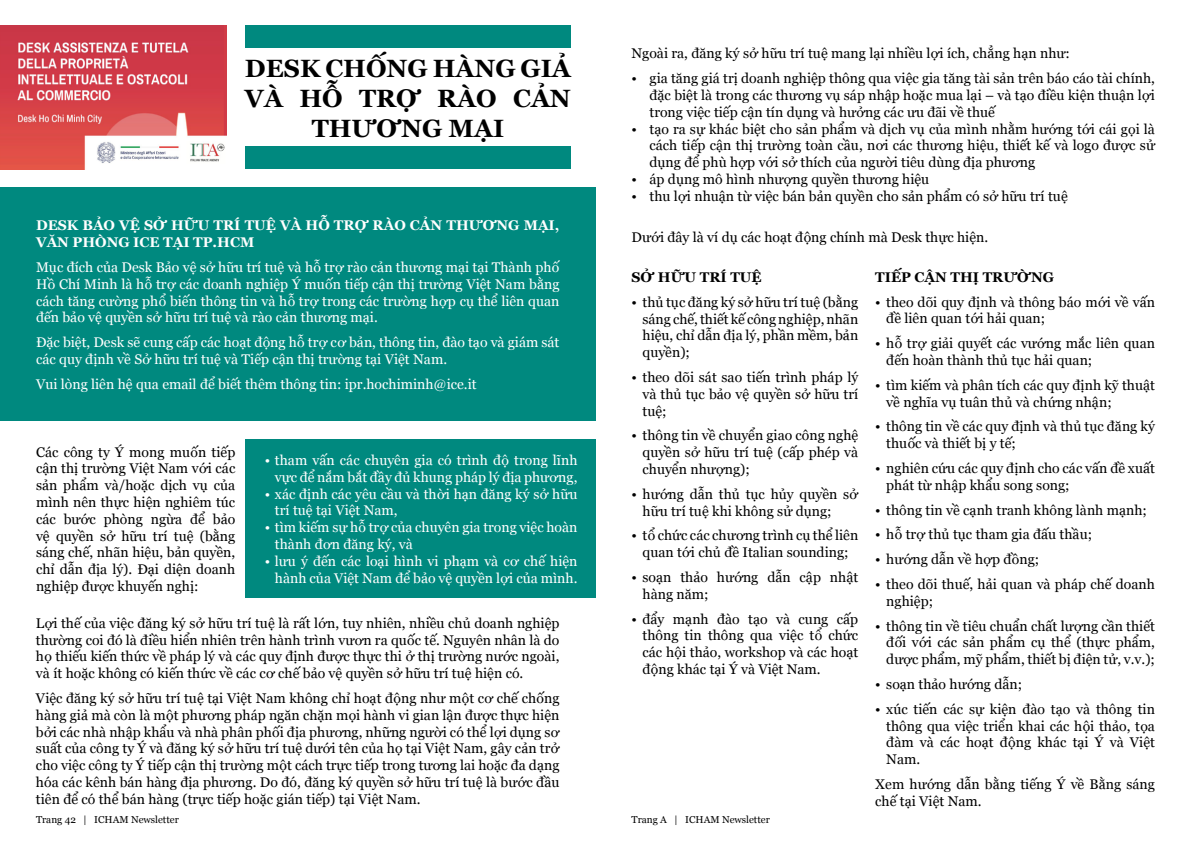
<style>
.page{position:relative;width:1191px;height:842px;background:#fff}
.page>*{position:absolute;margin:0;border:0;box-sizing:border-box;transform-origin:0 0}
.t1{font:700 25px/30px "Georgia";color:#000;text-align:center}
.t2{font:14px/16.8px "Georgia";color:#000;text-align:justify}
.t3{font:14px/16.8px "Georgia";color:#fff}
.t4{font:700 14px/16.8px "Georgia";color:#fff}
.t5{font:700 14px "Georgia";color:#000}
.t6{font:10px "Georgia";color:#000}
</style>
<div class="page">
<div style="left:245px;top:439px;width:350px;height:159px;background:#00897f"></div>
<div style="left:245px;top:25px;width:326px;height:23px;background:#00897f"></div>
<div style="left:245px;top:146px;width:326px;height:23px;background:#00897f"></div>
<img style="left:0;top:25px;width:227px;height:144px">
<div style="left:0;top:187px;width:595px;height:234px;background:#00897f"></div>
<h1 class="t1" style="left:245px;top:52px;width:327px">DESK CHỐNG HÀNG GIẢ<br>VÀ HỖ TRỢ RÀO CẢN<br>THƯƠNG MẠI</h1>
<p class="t4" style="left:36px;top:216px;width:525px">DESK BẢO VỆ SỞ HỮU TRÍ TUỆ VÀ HỖ TRỢ RÀO CẢN THƯƠNG MẠI,<br>VĂN PHÒNG ICE TẠI TP.HCM</p>
<p class="t3" style="left:36px;top:258px;width:525px;text-align:justify">Mục đích của Desk Bảo vệ sở hữu trí tuệ và hỗ trợ rào cản thương mại tại Thành phố Hồ Chí Minh là hỗ trợ các doanh nghiệp Ý muốn tiếp cận thị trường Việt Nam bằng cách tăng cường phổ biến thông tin và hỗ trợ trong các trường hợp cụ thể liên quan đến bảo vệ quyền sở hữu trí tuệ và rào cản thương mại.</p>
<p class="t3" style="left:36px;top:333px;width:525px">Đặc biệt, Desk sẽ cung cấp các hoạt động hỗ trợ cơ bản, thông tin, đào tạo và giám sát các quy định về Sở hữu trí tuệ và Tiếp cận thị trường tại Việt Nam.</p>
<p class="t3" style="left:36px;top:375px;width:442px">Vui lòng liên hệ qua email để biết thêm thông tin: ipr.hochiminh@ice.it</p>
<p class="t2" style="left:36px;top:443px;width:201px">Các công ty Ý mong muốn tiếp cận thị trường Việt Nam với các sản phẩm và/hoặc dịch vụ của mình nên thực hiện nghiêm túc các bước phòng ngừa để bảo vệ quyền sở hữu trí tuệ (bằng sáng chế, nhãn hiệu, bản quyền, chỉ dẫn địa lý). Đại diện doanh nghiệp được khuyến nghị:</p>
<p class="t3" style="left:265px;top:451px;width:314px;text-align:right">• tham vấn các chuyên gia có trình độ trong lĩnh vực để nắm bắt đầy đủ khung pháp lý địa phương,</p>
<p class="t3" style="left:275px;top:485px;width:304px;text-indent:-10px">• xác định các yêu cầu và thời hạn đăng ký sở hữu trí tuệ tại Việt Nam,</p>
<p class="t3" style="left:275px;top:518px;width:304px;text-indent:-10px">• tìm kiếm sự hỗ trợ của chuyên gia trong việc hoàn thành đơn đăng ký, và</p>
<p class="t3" style="left:265px;top:552px;width:314px;text-align:right">• lưu ý đến các loại hình vi phạm và cơ chế hiện hành của Việt Nam để bảo vệ quyền lợi của mình.</p>
<p class="t2" style="left:36px;top:614px;width:525px">Lợi thế của việc đăng ký sở hữu trí tuệ là rất lớn, tuy nhiên, nhiều chủ doanh nghiệp thường coi đó là điều hiển nhiên trên hành trình vươn ra quốc tế. Nguyên nhân là do họ thiếu kiến thức về pháp lý và các quy định được thực thi ở thị trường nước ngoài, và ít hoặc không có kiến thức về các cơ chế bảo vệ quyền sở hữu trí tuệ hiện có.</p>
<p class="t2" style="left:36px;top:689px;width:525px">Việc đăng ký sở hữu trí tuệ tại Việt Nam không chỉ hoạt động như một cơ chế chống hàng giả mà còn là một phương pháp ngăn chặn mọi hành vi gian lận được thực hiện bởi các nhà nhập khẩu và nhà phân phối địa phương, những người có thể lợi dụng sơ suất của công ty Ý và đăng ký sở hữu trí tuệ dưới tên của họ tại Việt Nam, gây cản trở cho việc công ty Ý tiếp cận thị trường một cách trực tiếp trong tương lai hoặc đa dạng hóa các kênh bán hàng địa phương. Do đó, đăng ký quyền sở hữu trí tuệ là bước đầu tiên để có thể bán hàng (trực tiếp hoặc gián tiếp) tại Việt Nam.</p>
<p class="t2" style="left:631px;top:45px;width:440px">Ngoài ra, đăng ký sở hữu trí tuệ mang lại nhiều lợi ích, chẳng hạn như:</p>
<p class="t2" style="left:649px;top:69px;width:507px;text-indent:-18px">• gia tăng giá trị doanh nghiệp thông qua việc gia tăng tài sản trên báo cáo tài chính, đặc biệt là trong các thương vụ sáp nhập hoặc mua lại – và tạo điều kiện thuận lợi trong việc tiếp cận tín dụng và hưởng các ưu đãi về thuế</p>
<p class="t2" style="left:649px;top:120px;width:507px;text-indent:-18px">• tạo ra sự khác biệt cho sản phẩm và dịch vụ của mình nhằm hướng tới cái gọi là cách tiếp cận thị trường toàn cầu, nơi các thương hiệu, thiết kế và logo được sử dụng để phù hợp với sở thích của người tiêu dùng địa phương</p>
<p class="t2" style="left:631px;top:170px;width:299px">• áp dụng mô hình nhượng quyền thương hiệu</p>
<p class="t2" style="left:631px;top:187px;width:438px">• thu lợi nhuận từ việc bán bản quyền cho sản phẩm có sở hữu trí tuệ</p>
<p class="t2" style="left:631px;top:229px;width:358px">Dưới đây là ví dụ các hoạt động chính mà Desk thực hiện.</p>
<p class="t5" style="left:631px;top:266px;width:132px">SỞ HỮU TRÍ TUỆ</p>
<p class="t2" style="left:642px;top:293px;width:217px;text-indent:-11px">• thủ tục đăng ký sở hữu trí tuệ (bằng sáng chế, thiết kế công nghiệp, nhãn hiệu, chỉ dẫn địa lý, phần mềm, bản quyền);</p>
<p class="t2" style="left:642px;top:368px;width:217px;text-indent:-11px">• theo dõi sát sao tiến trình pháp lý và thủ tục bảo vệ quyền sở hữu trí tuệ;</p>
<p class="t2" style="left:642px;top:426px;width:217px;text-indent:-11px">• thông tin về chuyển giao công nghệ quyền sở hữu trí tuệ (cấp phép và chuyển nhượng);</p>
<p class="t2" style="left:642px;top:485px;width:217px;text-indent:-11px">• hướng dẫn thủ tục hủy quyền sở hữu trí tuệ khi không sử dụng;</p>
<p class="t2" style="left:631px;top:526px;width:228px;text-align:center">• tổ chức các chương trình cụ thể liên quan tới chủ đề Italian sounding;</p>
<p class="t2" style="left:642px;top:568px;width:217px;text-indent:-11px">• soạn thảo hướng dẫn cập nhật hàng năm;</p>
<p class="t2" style="left:642px;top:610px;width:217px;text-indent:-11px">• đẩy mạnh đào tạo và cung cấp thông tin thông qua việc tổ chức các hội thảo, workshop và các hoạt động khác tại Ý và Việt Nam.</p>
<p class="t5" style="left:875px;top:266px;width:180px">TIẾP CẬN THỊ TRƯỜNG</p>
<p class="t2" style="left:886px;top:293px;width:270px;text-indent:-11px">• theo dõi quy định và thông báo mới về vấn đề liên quan tới hải quan;</p>
<p class="t2" style="left:886px;top:334px;width:270px;text-indent:-11px">• hỗ trợ giải quyết các vướng mắc liên quan đến hoàn thành thủ tục hải quan;</p>
<p class="t2" style="left:886px;top:376px;width:270px;text-indent:-11px">• tìm kiếm và phân tích các quy định kỹ thuật về nghĩa vụ tuân thủ và chứng nhận;</p>
<p class="t2" style="left:886px;top:418px;width:270px;text-indent:-11px">• thông tin về các quy định và thủ tục đăng ký thuốc và thiết bị y tế;</p>
<p class="t2" style="left:886px;top:459px;width:270px;text-indent:-11px">• nghiên cứu các quy định cho các vấn đề xuất phát từ nhập khẩu song song;</p>
<p class="t2" style="left:875px;top:501px;width:273px">• thông tin về cạnh tranh không lành mạnh;</p>
<p class="t2" style="left:875px;top:526px;width:218px">• hỗ trợ thủ tục tham gia đấu thầu;</p>
<p class="t2" style="left:875px;top:550px;width:165px">• hướng dẫn về hợp đồng;</p>
<p class="t2" style="left:886px;top:575px;width:270px;text-indent:-11px">• theo dõi thuế, hải quan và pháp chế doanh nghiệp;</p>
<p class="t2" style="left:886px;top:617px;width:270px;text-indent:-11px">• thông tin về tiêu chuẩn chất lượng cần thiết đối với các sản phẩm cụ thể (thực phẩm, dược phẩm, mỹ phẩm, thiết bị điện tử, v.v.);</p>
<p class="t2" style="left:875px;top:675px;width:148px">• soạn thảo hướng dẫn;</p>
<p class="t2" style="left:886px;top:700px;width:270px;text-indent:-11px">• xúc tiến các sự kiện đào tạo và thông tin thông qua việc triển khai các hội thảo, tọa đàm và các hoạt động khác tại Ý và Việt Nam.</p>
<p class="t2" style="left:875px;top:775px;width:281px">Xem hướng dẫn bằng tiếng Ý về Bằng sáng chế tại Việt Nam.</p>
<p class="t6" style="left:36px;top:812px;width:144px">Trang 42 | ICHAM Newsletter</p>
<p class="t6" style="left:631px;top:812px;width:140px">Trang A | ICHAM Newsletter</p>
</div>
